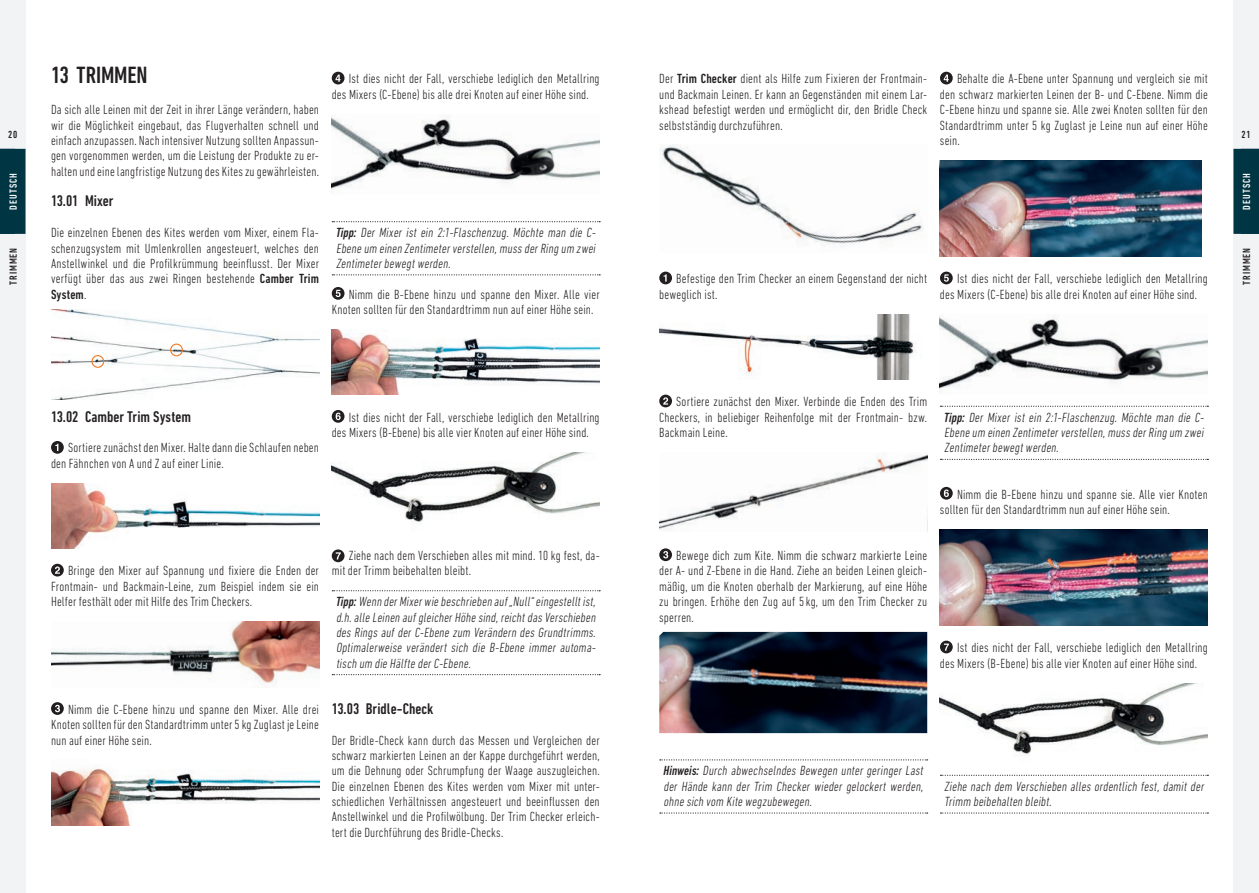
<style>
.page{position:relative;width:1259px;height:893px;background:#fff}
.page>*{position:absolute;margin:0;border:0;box-sizing:border-box;transform-origin:0 0}
.t1{font:500 condensed 24px "DIN Next LT Pro";letter-spacing:-.01em;color:#231f20}
.t2{font:500 condensed 15.75px "DIN Next LT Pro";color:#231f20}
.t3{font:300 condensed 13.5px/15.5px "DIN Next LT Pro";letter-spacing:.01em;color:#231f20;text-align:justify}
.t4{font:italic 300 condensed 13.5px/15.5px "DIN Next LT Pro";color:#231f20;text-align:justify}
.t5{font:500 condensed 10.5px "DIN Next LT Pro";letter-spacing:.095em;color:#231f20}
.t6{font:500 condensed 10.5px "DIN Next LT Pro";letter-spacing:.1em;color:#fff}
.s1{font-weight:500}
</style>
<div class="page">
<div style="left:0;top:0;width:26px;height:893px;background:#f2f3f4"></div>
<div style="left:1233px;top:0;width:26px;height:893px;background:#f2f3f4"></div>
<div style="left:1237px;top:153px;width:18px;height:77px;background:#003543"></div>
<div style="left:1233px;top:149px;width:26px;height:85px;border:8px solid #003543"></div>
<div style="left:4px;top:153px;width:18px;height:77px;background:#003543"></div>
<div style="left:0;top:149px;width:26px;height:85px;border:8px solid #003543"></div>
<img style="left:51px;top:309px;width:268px;height:91px">
<svg style="left:660px;top:759px;width:267px;height:1px"></svg>
<svg style="left:660px;top:812px;width:267px;height:2px"></svg>
<svg style="left:940px;top:406px;width:268px;height:1px"></svg>
<svg style="left:940px;top:459px;width:268px;height:1px"></svg>
<svg style="left:940px;top:775px;width:268px;height:1px"></svg>
<svg style="left:940px;top:812px;width:268px;height:2px"></svg>
<svg style="left:332px;top:221px;width:268px;height:1px"></svg>
<svg style="left:332px;top:274px;width:268px;height:1px"></svg>
<svg style="left:332px;top:590px;width:268px;height:1px"></svg>
<svg style="left:332px;top:674px;width:268px;height:1px"></svg>
<img style="left:51px;top:483px;width:268px;height:66px">
<svg style="left:332px;top:72px;width:12px;height:12px"></svg>
<svg style="left:51px;top:564px;width:13px;height:12px"></svg>
<svg style="left:51px;top:441px;width:13px;height:13px"></svg>
<svg style="left:51px;top:702px;width:13px;height:13px"></svg>
<img style="left:51px;top:622px;width:268px;height:63px">
<img style="left:51px;top:768px;width:268px;height:57px">
<img style="left:332px;top:118px;width:268px;height:71px">
<img style="left:940px;top:315px;width:268px;height:74px">
<img style="left:659px;top:314px;width:258px;height:65px">
<img style="left:659px;top:454px;width:268px;height:76px">
<img style="left:659px;top:632px;width:268px;height:101px">
<img style="left:940px;top:160px;width:261px;height:96px">
<img style="left:940px;top:529px;width:268px;height:96px">
<img style="left:660px;top:145px;width:264px;height:102px">
<svg style="left:940px;top:72px;width:12px;height:12px"></svg>
<svg style="left:332px;top:287px;width:12px;height:13px"></svg>
<svg style="left:940px;top:272px;width:12px;height:12px"></svg>
<svg style="left:332px;top:410px;width:12px;height:13px"></svg>
<svg style="left:659px;top:395px;width:13px;height:12px"></svg>
<svg style="left:659px;top:272px;width:13px;height:12px"></svg>
<svg style="left:659px;top:548px;width:13px;height:13px"></svg>
<img style="left:332px;top:329px;width:268px;height:66px">
<svg style="left:332px;top:549px;width:12px;height:13px"></svg>
<img style="left:332px;top:452px;width:268px;height:70px">
<img style="left:940px;top:683px;width:268px;height:73px">
<svg style="left:940px;top:487px;width:12px;height:13px"></svg>
<svg style="left:940px;top:641px;width:12px;height:12px"></svg>
<div style="left:91px;top:355px;width:13px;height:13px;border:1px solid #f47921;border-radius:50%"></div>
<div style="left:170px;top:344px;width:13px;height:12px;border:1px solid #f47921;border-radius:50%"></div>
<h1 class="t1" style="left:51px;top:62px;width:98px">13 TRIMMEN</h1>
<p class="t3" style="left:51px;top:102px;width:269px">Da sich alle Leinen mit der Zeit in ihrer Länge verändern, haben wir die Möglichkeit eingebaut, das Flugverhalten schnell und einfach anzupassen. Nach intensiver Nutzung sollten Anpassun&shy;gen vorgenommen werden, um die Leistung der Produkte zu er&shy;halten und eine langfristige Nutzung des Kites zu gewährleisten.</p>
<p class="t2" style="left:51px;top:192px;width:64px">13.01 Mixer</p>
<p class="t3" style="left:51px;top:225px;width:269px">Die einzelnen Ebenen des Kites werden vom Mixer, einem Fla&shy;schenzugsystem mit Umlenkrollen angesteuert, welches den Anstellwinkel und die Profilkrümmung beeinflusst. Der Mixer verfügt über das aus zwei Ringen bestehende <span class="s1">Camber Trim System</span>.</p>
<p class="t3" style="left:659px;top:71px;width:269px">Der <span class="s1">Trim Checker</span> dient als Hilfe zum Fixieren der Frontmain&shy;und Backmain Leinen. Er kann an Gegenständen mit einem Lar&shy;kshead befestigt werden und ermöglicht dir, den Bridle Check selbstständig durchzuführen.</p>
<p class="t3" style="left:940px;top:71px;width:269px;text-indent:17px">Behalte die A-Ebene unter Spannung und vergleich sie mit den schwarz markierten Leinen der B- und C-Ebene. Nimm die C-Ebene hinzu und spanne sie. Alle zwei Knoten sollten für den Standardtrimm unter 5 kg Zuglast je Leine nun auf einer Höhe sein.</p>
<p class="t3" style="left:332px;top:71px;width:269px;text-indent:17px">Ist dies nicht der Fall, verschiebe lediglich den Metallring des Mixers (C-Ebene) bis alle drei Knoten auf einer Höhe sind.</p>
<p class="t5" style="left:8px;top:128px;width:11px">20</p>
<p class="t5" style="left:1241px;top:128px;width:11px">21</p>
<p class="t6" style="left:7px;top:210px;width:38px;rotate:-90deg">DEUTSCH</p>
<p class="t6" style="left:1240px;top:210px;width:38px;rotate:-90deg">DEUTSCH</p>
<p class="t4" style="left:336px;top:225px;width:263px"><span class="s1">Tipp:</span> Der Mixer ist ein 2:1-Flaschenzug. Möchte man die C-Ebene um einen Zentimeterverstellen,muss derRing um zwei Zentimeterbewegtwerden.</p>
<p class="t3" style="left:332px;top:286px;width:269px;text-indent:17px">Nimm die B-Ebene hinzu und spanne den Mixer. Alle vier<br>Knoten sollten für den Standardtrimm nun auf einer Höhe sein.</p>
<p class="t5" style="left:7px;top:285px;width:38px;rotate:-90deg">Trimmen</p>
<p class="t5" style="left:1240px;top:285px;width:38px;rotate:-90deg">Trimmen</p>
<p class="t3" style="left:659px;top:271px;width:269px;text-indent:17px">Befestige den Trim Checker an einem Gegenstand der nicht beweglich ist.</p>
<p class="t3" style="left:940px;top:271px;width:269px;text-indent:17px">Ist dies nicht der Fall, verschiebe lediglich den Metallring des Mixers (C-Ebene) bis alle drei Knoten auf einer Höhe sind.</p>
<p class="t2" style="left:51px;top:407px;width:142px">13.02 Camber Trim System</p>
<p class="t3" style="left:51px;top:440px;width:269px;text-indent:17px">Sortiere zunächst den Mixer. Halte dann die Schlaufen neben den Fähnchen von A und Z auf einer Linie.</p>
<p class="t3" style="left:332px;top:409px;width:269px;text-indent:17px">Ist dies nicht der Fall, verschiebe lediglich den Metallring des Mixers (B-Ebene) bis alle vier Knoten auf einer Höhe sind.</p>
<p class="t3" style="left:51px;top:563px;width:269px;text-indent:17px">Bringe den Mixer auf Spannung und fixiere die Enden der Frontmain- und Backmain-Leine, zum Beispiel indem sie ein Helfer festhält oder mit Hilfe des Trim Checkers.</p>
<p class="t3" style="left:51px;top:701px;width:269px;text-indent:17px">Nimm die C-Ebene hinzu und spanne den Mixer. Alle drei Knoten sollten für den Standardtrimm unter 5 kg Zuglast je Leine nun auf einer Höhe sein.</p>
<p class="t3" style="left:332px;top:548px;width:269px;text-indent:17px">Ziehe nach dem Verschieben alles mit mind. 10 kg fest, da&shy;mit der Trimm beibehalten bleibt.</p>
<p class="t4" style="left:336px;top:594px;width:263px"><span class="s1">Tipp:</span> Wenn derMixerwie beschrieben auf„Null“eingestelltist, d.h.alle Leinen aufgleicherHöhe sind,reichtdas Verschieben des Rings auf der C-Ebene zum Verändern des Grundtrimms.<br>Optimalerweise verändert sich die B-Ebene immer automa&shy;tisch um die Hälfte derC-Ebene.</p>
<p class="t2" style="left:332px;top:700px;width:103px">13.03 Bridle-Check</p>
<p class="t3" style="left:332px;top:732px;width:269px">Der Bridle-Check kann durch das Messen und Vergleichen der schwarz markierten Leinen an der Kappe durchgeführt werden, um die Dehnung oder Schrumpfung der Waage auszugleichen.<br>Die einzelnen Ebenen des Kites werden vom Mixer mit unter&shy;schiedlichen Verhältnissen angesteuert und beeinflussen den Anstellwinkel und die Profilwölbung. Der Trim Checker erleich&shy;tert die Durchführung des Bridle-Checks.</p>
<p class="t3" style="left:659px;top:394px;width:269px;text-indent:17px">Sortiere zunächst den Mixer. Verbinde die Enden des Trim Checkers, in beliebiger Reihenfolge mit der Frontmain- bzw.<br>Backmain Leine.</p>
<p class="t4" style="left:944px;top:409px;width:263px"><span class="s1">Tipp:</span> Der Mixer ist ein 2:1-Flaschenzug. Möchte man die C-Ebene um einen Zentimeterverstellen,muss derRing um zwei Zentimeterbewegtwerden.</p>
<p class="t3" style="left:940px;top:486px;width:269px;text-indent:17px">Nimm die B-Ebene hinzu und spanne sie. Alle vier Knoten sollten für den Standardtrimm nun auf einer Höhe sein.</p>
<p class="t3" style="left:659px;top:548px;width:269px;text-indent:17px">Bewege dich zum Kite. Nimm die schwarz markierte Leine der A- und Z-Ebene in die Hand. Ziehe an beiden Leinen gleich&shy;mäßig, um die Knoten oberhalb der Markierung, auf eine Höhe zu bringen. Erhöhe den Zug auf 5 kg, um den Trim Checker zu sperren.</p>
<p class="t3" style="left:940px;top:640px;width:269px;text-indent:17px">Ist dies nicht der Fall, verschiebe lediglich den Metallring des Mixers (B-Ebene) bis alle vier Knoten auf einer Höhe sind.</p>
<p class="t4" style="left:663px;top:763px;width:263px"><span class="s1">Hin weis:</span> Durch abwechselndes Bewegen unter geringer Last der Hände kann der Trim Checker wieder gelockert werden, ohne sich vom Kite wegzubewegen.</p>
<p class="t4" style="left:944px;top:778px;width:263px">Ziehe nach dem Verschieben alles ordentlich fest, damit der<br>Trimm beibehalten bleibt.</p>
</div>
